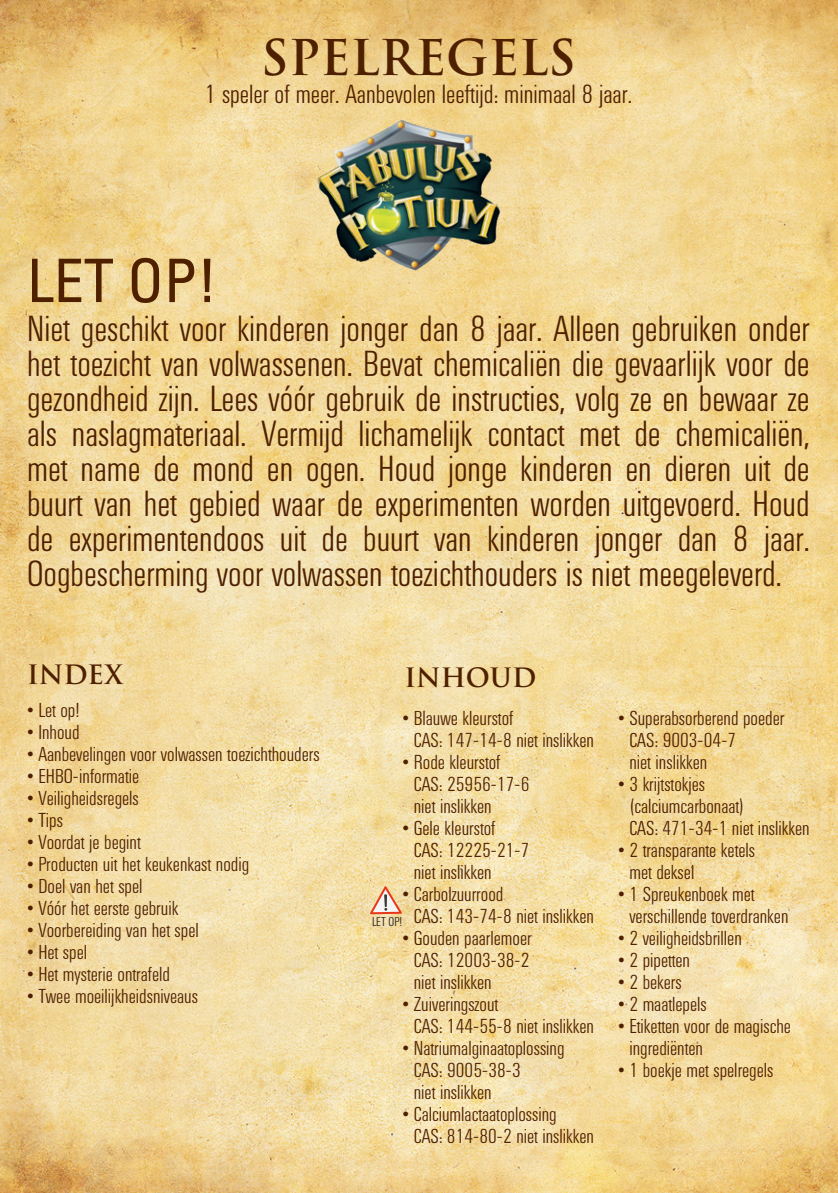
<style>
.page{position:relative;width:838px;height:1193px;background:#fff}
.page>*{position:absolute;margin:0;border:0;box-sizing:border-box;transform-origin:0 0}
.t1{font:condensed 60px "Univers LT Std";color:#4e2000}
.t2{font:700 48px "Trajan Pro";color:#4e2000}
.t3{font:300 36px/35px "Univers Condensed BQ";color:#4e2000;text-align:justify}
.t4{font:300 26px "Univers Condensed BQ";color:#4e2000}
.t5{font:700 26px "Trajan Pro";color:#4e2000}
.t6{font:300 20px/22px "Univers Condensed BQ";color:#4e2000}
.t7{font:300 12.6px "Univers Condensed BQ";color:#231f20}
</style>
<div class="page">
<img style="left:0;top:0;width:838px;height:1193px">
<img style="left:310px;top:111px;width:199px;height:165px">
<svg style="left:370px;top:886px;width:32px;height:28px"></svg>
<h2 class="t2" style="left:261px;top:28px;width:317px">SPELREGELS</h2>
<h3 class="t4" style="left:205px;top:80px;width:429px">1 speler of meer. Aanbevolen leeftijd: minimaal 8 jaar.</h3>
<h1 class="t1" style="left:27px;top:243px;width:191px">LET OP!</h1>
<p class="t3" style="left:27px;top:312px;width:784px">Niet geschikt voor kinderen jonger dan 8 jaar. Alleen gebruiken onder het toezicht van volwassenen. Bevat chemicaliën die gevaarlijk voor de gezondheid zijn. Lees vóór gebruik de instructies, volg ze en bewaar ze als naslagmateriaal. Vermijd lichamelijk contact met de chemicaliën, met name de mond en ogen. Houd jonge kinderen en dieren uit de buurt van het gebied waar de experimenten worden uitgevoerd. Houd de experimentendoos uit de buurt van kinderen jonger dan 8 jaar.<br>Oogbescherming voor volwassen toezichthouders is niet meegeleverd.</p>
<h3 class="t5" style="left:27px;top:659px;width:97px">INDEX</h3>
<p class="t6" style="left:27px;top:700px;width:54px">• Let op!</p>
<p class="t6" style="left:27px;top:722px;width:54px">• Inhoud</p>
<p class="t6" style="left:27px;top:744px;width:294px">• Aanbevelingen voor volwassen toezichthouders</p>
<p class="t6" style="left:27px;top:766px;width:114px">• EHBO-informatie</p>
<p class="t6" style="left:27px;top:788px;width:113px">• Veiligheidsregels</p>
<p class="t6" style="left:27px;top:810px;width:37px">• Tips</p>
<p class="t6" style="left:27px;top:832px;width:115px">• Voordat je begint</p>
<p class="t6" style="left:27px;top:854px;width:224px">• Producten uit het keukenkast nodig</p>
<p class="t6" style="left:27px;top:876px;width:117px">• Doel van het spel</p>
<p class="t6" style="left:27px;top:898px;width:153px">• Vóór het eerste gebruik</p>
<p class="t6" style="left:27px;top:920px;width:173px">• Voorbereiding van het spel</p>
<p class="t6" style="left:27px;top:942px;width:61px">• Het spel</p>
<p class="t6" style="left:27px;top:964px;width:144px">• Het mysterie ontrafeld</p>
<p class="t6" style="left:27px;top:986px;width:172px">• Twee moeilijkheidsniveaus</p>
<h3 class="t5" style="left:404px;top:661px;width:133px">INHOUD</h3>
<p class="t6" style="left:414px;top:707px;width:182px;text-indent:-11px">• Blauwe kleurstof<br>CAS: 147-14-8 niet inslikken</p>
<p class="t6" style="left:414px;top:751px;width:117px;text-indent:-11px">• Rode kleurstof<br>CAS: 25956-17-6 niet inslikken</p>
<p class="t6" style="left:414px;top:817px;width:117px;text-indent:-11px">• Gele kleurstof<br>CAS: 12225-21-7 niet inslikken</p>
<p class="t6" style="left:414px;top:883px;width:182px;text-indent:-11px">• Carbolzuurrood<br>CAS: 143-74-8 niet inslikken</p>
<p class="t6" style="left:414px;top:927px;width:119px;text-align:justify;text-indent:-11px">• Gouden paarlemoer CAS: 12003-38-2 niet inslikken</p>
<p class="t6" style="left:414px;top:993px;width:182px;text-indent:-11px">• Zuiveringszout<br>CAS: 144-55-8 niet inslikken</p>
<p class="t6" style="left:414px;top:1037px;width:152px;text-indent:-11px">• Natriumalginaatoplossing<br>CAS: 9005-38-3<br>niet inslikken</p>
<p class="t6" style="left:414px;top:1103px;width:182px;text-indent:-11px">• Calciumlactaatoplossing<br>CAS: 814-80-2 niet inslikken</p>
<p class="t7" style="left:372px;top:914px;width:31px">LET OP!</p>
<p class="t6" style="left:629px;top:707px;width:156px;text-indent:-11px">• Superabsorberend poeder<br>CAS: 9003-04-7<br>niet inslikken</p>
<p class="t6" style="left:629px;top:773px;width:182px;text-indent:-11px">• 3 krijtstokjes (calciumcarbonaat)<br>CAS: 471-34-1 niet inslikken</p>
<p class="t6" style="left:629px;top:839px;width:127px;text-indent:-11px">• 2 transparante ketels met deksel</p>
<p class="t6" style="left:629px;top:883px;width:161px;text-indent:-11px">• 1 Spreukenboek met verschillende toverdranken</p>
<p class="t6" style="left:618px;top:927px;width:125px">• 2 veiligheidsbrillen</p>
<p class="t6" style="left:618px;top:949px;width:74px">• 2 pipetten</p>
<p class="t6" style="left:618px;top:971px;width:65px">• 2 bekers</p>
<p class="t6" style="left:618px;top:993px;width:90px">• 2 maatlepels</p>
<p class="t6" style="left:629px;top:1015px;width:163px;text-indent:-11px">• Etiketten voor de magische ingrediënten</p>
<p class="t6" style="left:618px;top:1059px;width:157px">• 1 boekje met spelregels</p>
</div>
